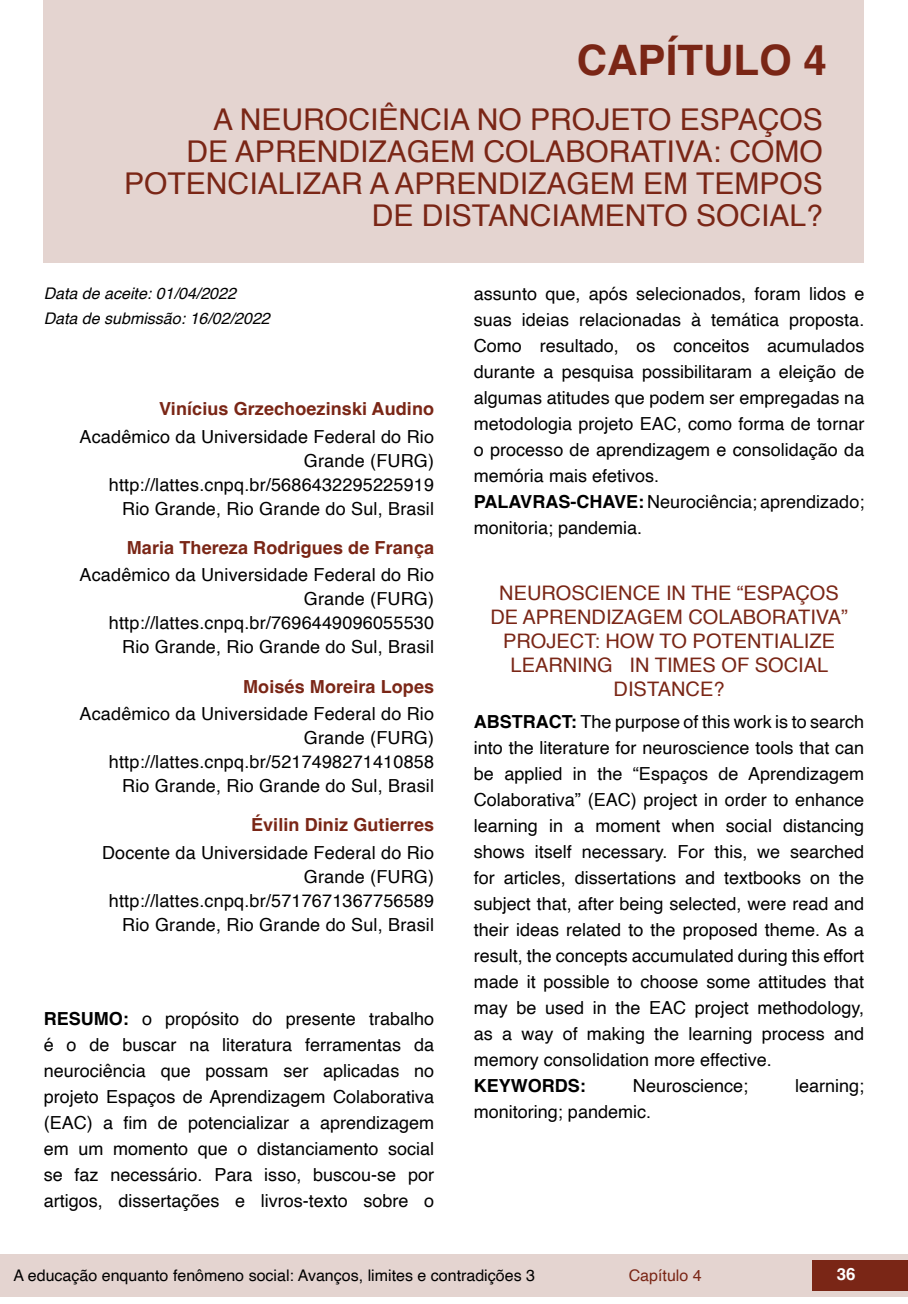
<style>
.page{position:relative;width:908px;height:1304px;background:#fff}
.page>*{position:absolute;margin:0;border:0;box-sizing:border-box;transform-origin:0 0}
.t1{font:700 42px "Helvetica";color:#7a2616}
.t2{font:30px/32px "Helvetica";color:#7a2616;text-align:right}
.t3{font:20px/24px "Helvetica";color:#7a2616;text-align:center}
.t4{font:18px/26px "Helvetica";color:#000;text-align:right}
.t5{font:700 18px "Helvetica";letter-spacing:.005em;color:#7a2616}
.t6{font:700 18px "Helvetica";color:#000}
.t7{font:700 16.8px "Helvetica";color:#fff}
.t8{font:16px "Helvetica";color:#000}
.t9{font:italic 16px "Helvetica";color:#000}
.t10{font:16px "Helvetica";color:#7a2616}
.s1{font-weight:700}
</style>
<div class="page">
<div style="left:0;top:1254px;width:906px;height:43px;background:#e4d4d0"></div>
<div style="left:812px;top:1261px;width:95px;height:30px;background:#7a2616"></div>
<div style="left:44px;top:0;width:819px;height:263px;background:#e4d4d0"></div>
<h1 class="t1" style="left:576px;top:35px;width:251px">CAPÍTULO 4</h1>
<h2 class="t2" style="left:124px;top:104px;width:700px">A NEUROCIÊNCIA NO PROJETO ESPAÇOS<br>DE APRENDIZAGEM COLABORATIVA: COMO POTENCIALIZAR A APRENDIZAGEM EM TEMPOS DE DISTANCIAMENTO SOCIAL?</h2>
<p class="t9" style="left:44px;top:280px;width:194px">Data de aceite: 01/04/2022</p>
<p class="t9" style="left:44px;top:306px;width:227px">Data de submissão: 16/02/2022</p>
<p class="t5" style="left:159px;top:398px;width:276px">Vinícius Grzechoezinski Audino</p>
<p class="t4" style="left:79px;top:425px;width:356px;line-height:24px">Acadêmico da Universidade Federal do Rio Grande (FURG) http://lattes.cnpq.br/5686432295225919<br>Rio Grande, Rio Grande do Sul, Brasil</p>
<p class="t5" style="left:127px;top:537px;width:308px">Maria Thereza Rodrigues de França</p>
<p class="t4" style="left:80px;top:564px;width:356px;line-height:24px">Acadêmico da Universidade Federal do Rio Grande (FURG) http://lattes.cnpq.br/7696449096055530<br>Rio Grande, Rio Grande do Sul, Brasil</p>
<p class="t5" style="left:243px;top:675px;width:192px">Moisés Moreira Lopes</p>
<p class="t4" style="left:80px;top:702px;width:356px;line-height:24px">Acadêmico da Universidade Federal do Rio Grande (FURG) http://lattes.cnpq.br/5217498271410858<br>Rio Grande, Rio Grande do Sul, Brasil</p>
<p class="t5" style="left:251px;top:814px;width:184px">Évilin Diniz Gutierres</p>
<p class="t4" style="left:102px;top:841px;width:333px;line-height:24px">Docente da Universidade Federal do Rio Grande (FURG) http://lattes.cnpq.br/5717671367756589<br>Rio Grande, Rio Grande do Sul, Brasil</p>
<p class="t4" style="left:44px;top:1006px;width:392px;text-align:justify"><span class="s1">RESUMO:</span> o propósito do presente trabalho é o de buscar na literatura ferramentas da neurociência que possam ser aplicadas no projeto Espaços de Aprendizagem Colaborativa (EAC) a fim de potencializar a aprendizagem em um momento que o distanciamento social se faz necessário. Para isso, buscou-se por artigos, dissertações e livros-texto sobre o</p>
<p class="t4" style="left:473px;top:281px;width:392px;text-align:left">assunto que, após selecionados, foram lidos e suas ideias relacionadas à temática proposta.<br>Como resultado, os conceitos acumulados durante a pesquisa possibilitaram a eleição de algumas atitudes que podem ser empregadas na metodologia projeto EAC, como forma de tornar o processo de aprendizagem e consolidação da memória mais efetivos.<br><span class="s1">PALAVRAS-CHAVE:</span> Neurociência; aprendizado; monitoria; pandemia.</p>
<p class="t3" style="left:490px;top:582px;width:359px">NEUROSCIENCE IN THE “ESPAÇOS<br>DE APRENDIZAGEM COLABORATIVA”<br>PROJECT: HOW TO POTENTIALIZE<br>LEARNING IN TIMES OF SOCIAL<br>DISTANCE?</p>
<p class="t4" style="left:473px;top:709px;width:392px;text-align:justify"><span class="s1">ABSTRACT:</span> The purpose of this work is to search into the literature for neuroscience tools that can be applied in the “Espaços de Aprendizagem Colaborativa” (EAC) project in order to enhance learning in a moment when social distancing shows itself necessary. For this, we searched for articles, dissertations and textbooks on the subject that, after being selected, were read and their ideas related to the proposed theme. As a result, the concepts accumulated during this effort made it possible to choose some attitudes that may be used in the EAC project methodology, as a way of making the learning process and memory consolidation more effective.</p>
<p class="t6" style="left:473px;top:1074px;width:113px">KEYWORDS:</p>
<p class="t4" style="left:632px;top:1073px;width:117px">Neuroscience;</p>
<p class="t4" style="left:794px;top:1073px;width:71px">learning;</p>
<p class="t4" style="left:473px;top:1099px;width:179px">monitoring; pandemic.</p>
<p class="t8" style="left:14px;top:1263px;width:522px">A educação enquanto fenômeno social: Avanços, limites e contradições 3</p>
<p class="t10" style="left:628px;top:1263px;width:74px">Capítulo 4</p>
<p class="t7" style="left:836px;top:1264px;width:20px">36</p>
</div>
